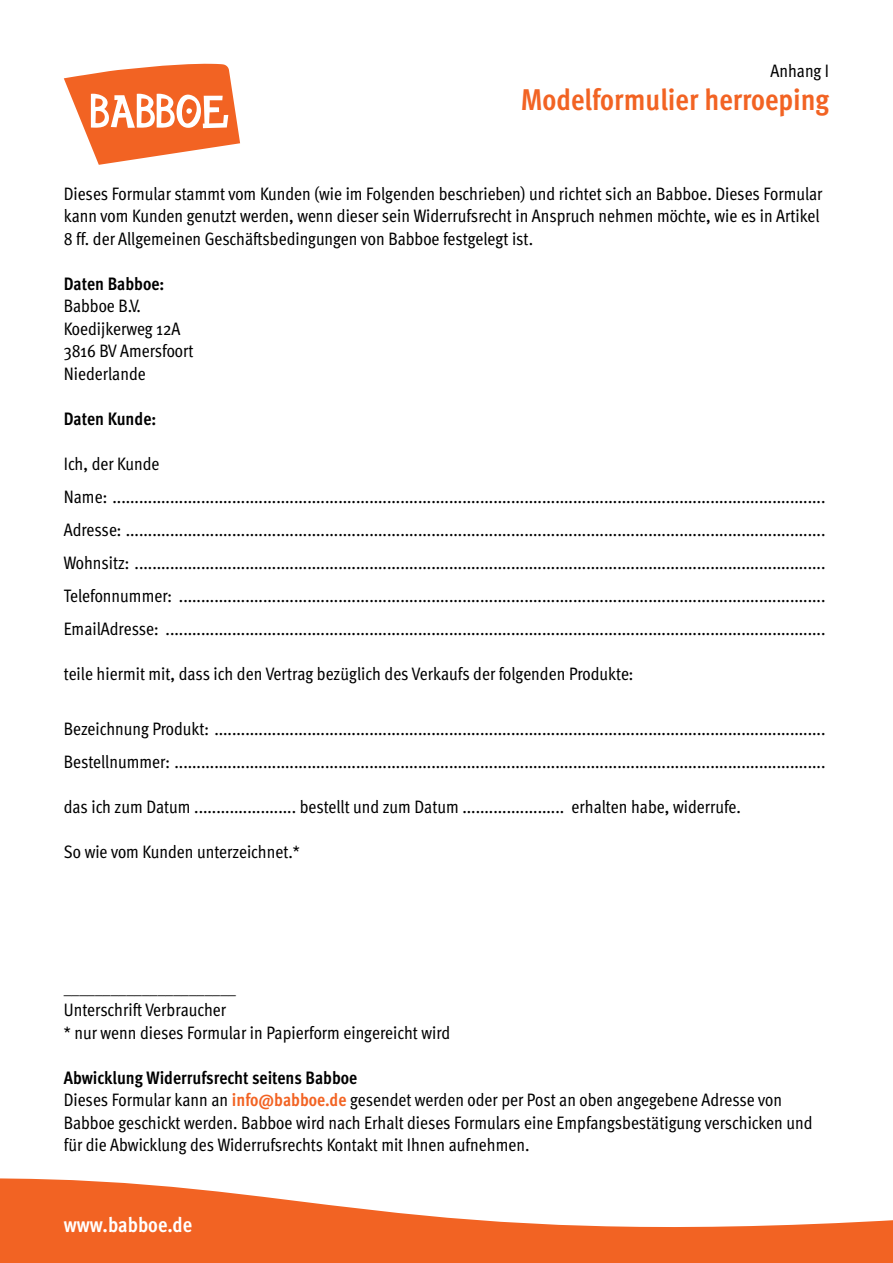
<style>
.page{position:relative;width:893px;height:1263px;background:#fff}
.page>*{position:absolute;margin:0;border:0;box-sizing:border-box;transform-origin:0 0}
.t1{font:700 30px "Meta Cond";color:#f26323}
.t2{font:700 21px "Meta Cond";color:#fff}
.t3{font:18px/22.5px "Meta Cond";color:#000}
.t4{font:700 18px "Meta Cond";color:#000}
.s1{font-weight:700}
.s2{font-weight:700;color:#f26323}
</style>
<div class="page">
<svg style="left:0;top:1178px;width:893px;height:85px;fill:#f26323"></svg>
<svg style="left:64px;top:64px;width:176px;height:101px"></svg>
<p class="t3" style="left:770px;top:59px;width:60px">Anhang I</p>
<h1 class="t1" style="left:521px;top:82px;width:310px">Modelformulier herroeping</h1>
<p class="t3" style="left:64px;top:182px;width:760px">Dieses Formular stammt vom Kunden (wie im Folgenden beschrieben) und richtet sich an Babboe. Dieses Formular kann vom Kunden genutzt werden, wenn dieser sein Widerrufsrecht in Anspruch nehmen möchte, wie es in Artikel<br>8 ff. der Allgemeinen Geschäftsbedingungen von Babboe festgelegt ist.</p>
<p class="t4" style="left:64px;top:273px;width:102px">Daten Babboe:</p>
<p class="t3" style="left:64px;top:295px;width:131px">Babboe B.V.<br>Koedijkerweg 12A<br>3816 BV Amersfoort<br>Niederlande</p>
<p class="t4" style="left:64px;top:408px;width:94px">Daten Kunde:</p>
<p class="t3" style="left:64px;top:447px;width:763px;line-height:33px">Ich, der Kunde<br>Name: .................................................................................................................................................................<br>Adresse: ..............................................................................................................................................................<br>Wohnsitz: ............................................................................................................................................................<br>Telefonnummer: ..................................................................................................................................................<br>EmailAdresse: .....................................................................................................................................................</p>
<p class="t3" style="left:64px;top:662px;width:571px">teile hiermit mit, dass ich den Vertrag bezüglich des Verkaufs der folgenden Produkte:</p>
<p class="t3" style="left:64px;top:713px;width:763px;line-height:33px">Bezeichnung Produkt: ..........................................................................................................................................<br>Bestellnummer: ...................................................................................................................................................</p>
<p class="t3" style="left:64px;top:796px;width:679px">das ich zum Datum ....................... bestellt und zum Datum ....................... erhalten habe, widerrufe.</p>
<p class="t3" style="left:64px;top:841px;width:238px">So wie vom Kunden unterzeichnet.*</p>
<p class="t3" style="left:64px;top:976px;width:388px">______________________<br>Unterschrift Verbraucher<br>* nur wenn dieses Formular in Papierform eingereicht wird</p>
<p class="t3" style="left:64px;top:1066px;width:750px"><span class="s1">Abwicklung Widerrufsrecht seitens Babboe<br></span>Dieses Formular kann an <span class="s2">info@babboe.de</span> gesendet werden oder per Post an oben angegebene Adresse von Babboe geschickt werden. Babboe wird nach Erhalt dieses Formulars eine Empfangsbestätigung verschicken und für die Abwicklung des Widerrufsrechts Kontakt mit Ihnen aufnehmen.</p>
<p class="t2" style="left:64px;top:1212px;width:130px">www.babboe.de</p>
</div>
